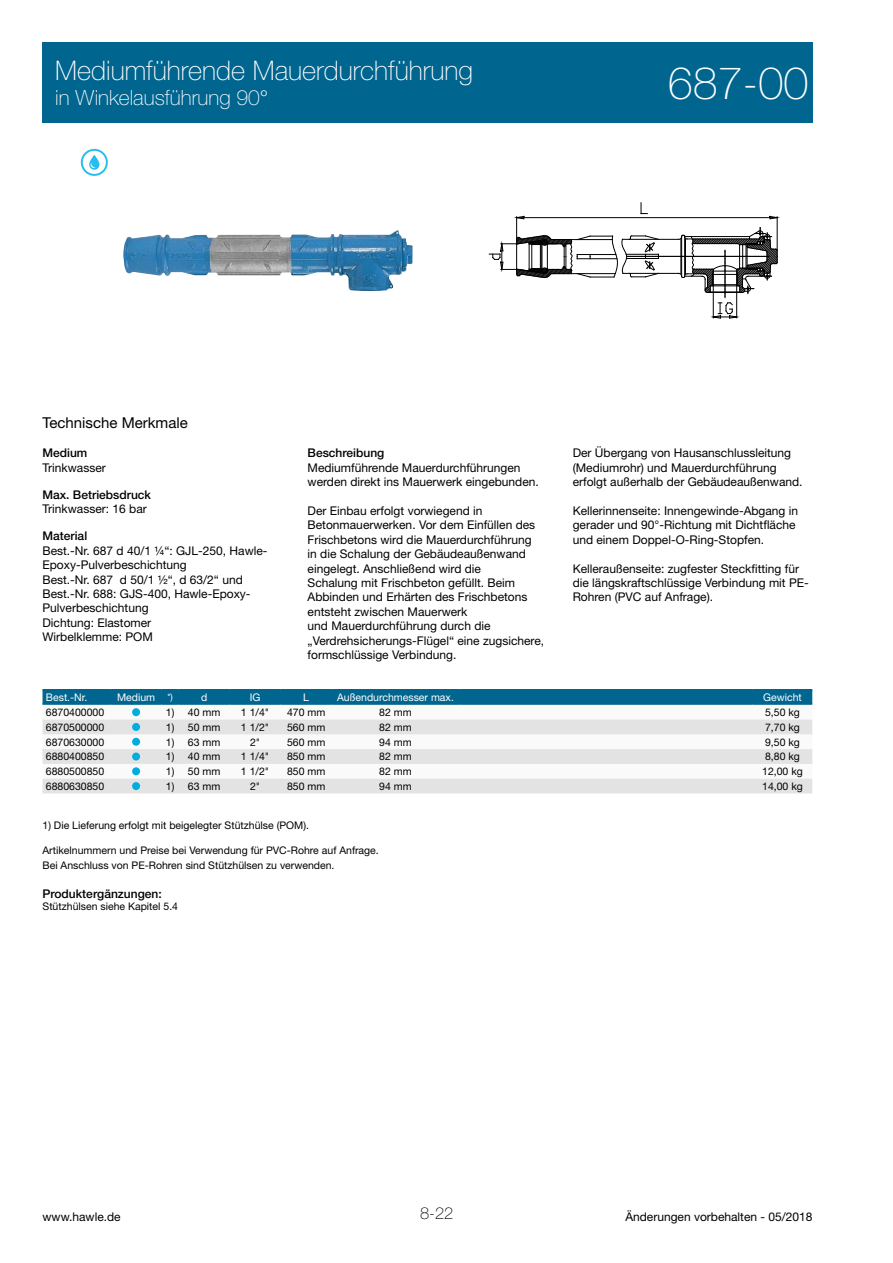
<style>
.page{position:relative;width:893px;height:1263px;background:#fff}
.page>*{position:absolute;margin:0;border:0;box-sizing:border-box;transform-origin:0 0}
.t1{font:100 45px "Helvetica Neue LT Pro";color:#fff}
.t2{font:100 27px "Helvetica Neue LT Pro";color:#fff}
.t3{font:100 21px "Helvetica Neue LT Pro";color:#fff}
.t4{font:100 16.5px "Helvetica Neue LT Pro";color:#000}
.t5{font:15px "Helvetica Neue LT Pro";color:#000}
.t6{font:12px/14.4px "Helvetica Neue LT Pro";color:#000}
.t7{font:500 12px "Helvetica Neue LT Pro";color:#000}
.t8{font:10.5px/14.4px "Helvetica Neue LT Pro";color:#000}
.t9{font:10.5px "Helvetica Neue LT Pro";color:#fff}
.s1{font-size:9px}
</style>
<div class="page">
<div style="left:81px;top:149px;width:27px;height:27px;border:2px solid #29bdef;border-radius:50%"></div>
<svg style="left:89px;top:155px;width:10px;height:15px"></svg>
<div style="left:43px;top:43px;width:769px;height:80px;background:#00658f"></div>
<svg style="left:43px;top:719px;width:769px;height:74px;fill:#e3e3e3"></svg>
<div style="left:43px;top:689px;width:769px;height:16px;background:#00658f"></div>
<hr style="left:753px;top:689px;width:59px;height:1px;background:#00658f">
<hr style="left:753px;top:703px;width:59px;height:2px;background:#00658f">
<div style="left:132px;top:708px;width:8px;height:8px;background:#00adde;border-radius:50%"></div>
<div style="left:132px;top:723px;width:8px;height:8px;background:#00adde;border-radius:50%"></div>
<div style="left:132px;top:738px;width:8px;height:8px;background:#00adde;border-radius:50%"></div>
<div style="left:132px;top:752px;width:8px;height:8px;background:#00adde;border-radius:50%"></div>
<div style="left:132px;top:767px;width:8px;height:8px;background:#00adde;border-radius:50%"></div>
<div style="left:132px;top:782px;width:8px;height:8px;background:#00adde;border-radius:50%"></div>
<svg style="left:489px;top:203px;width:290px;height:116px"></svg>
<img style="left:123px;top:230px;width:290px;height:61px">
<h2 class="t2" style="left:55px;top:54px;width:419px">Mediumführende Mauerdurchführung</h2>
<h3 class="t3" style="left:55px;top:85px;width:214px">in Winkelausführung 90°</h3>
<h1 class="t1" style="left:668px;top:56px;width:142px">687-00</h1>
<p class="t5" style="left:43px;top:413px;width:147px">Technische Merkmale</p>
<p class="t7" style="left:43px;top:446px;width:46px">Medium</p>
<p class="t6" style="left:43px;top:460px;width:65px">Trinkwasser</p>
<p class="t7" style="left:43px;top:487px;width:110px">Max. Betriebsdruck</p>
<p class="t6" style="left:43px;top:501px;width:106px">Trinkwasser: 16 bar</p>
<p class="t7" style="left:43px;top:529px;width:46px">Material</p>
<p class="t6" style="left:43px;top:543px;width:226px">Best.-Nr. 687 d 40/1 ¼“: GJL-250, Hawle-<br>Epoxy-Pulverbeschichtung<br>Best.-Nr. 687 d 50/1 ½“, d 63/2“ und<br>Best.-Nr. 688: GJS-400, Hawle-Epoxy-<br>Pulverbeschichtung<br>Dichtung: Elastomer<br>Wirbelklemme: POM</p>
<p class="t7" style="left:308px;top:446px;width:78px">Beschreibung</p>
<p class="t6" style="left:308px;top:460px;width:233px">Mediumführende Mauerdurchführungen werden direkt ins Mauerwerk eingebunden.</p>
<p class="t6" style="left:308px;top:503px;width:238px">Der Einbau erfolgt vorwiegend in Betonmauerwerken. Vor dem Einfüllen des Frischbetons wird die Mauerdurchführung<br>in die Schalung der Gebäudeaußenwand eingelegt. Anschließend wird die<br>Schalung mit Frischbeton gefüllt. Beim Abbinden und Erhärten des Frischbetons entsteht zwischen Mauerwerk<br>und Mauerdurchführung durch die „Verdrehsicherungs-Flügel“ eine zugsichere, formschlüssige Verbindung.</p>
<p class="t6" style="left:573px;top:445px;width:231px">Der Übergang von Hausanschlussleitung (Mediumrohr) und Mauerdurchführung erfolgt außerhalb der Gebäudeaußenwand.</p>
<p class="t6" style="left:573px;top:503px;width:227px">Kellerinnenseite: Innengewinde-Abgang in gerader und 90°-Richtung mit Dichtfläche und einem Doppel-O-Ring-Stopfen.</p>
<p class="t6" style="left:573px;top:561px;width:238px">Kelleraußenseite: zugfester Steckfitting für die längskraftschlüssige Verbindung mit PE-<br>Rohren (PVC auf Anfrage).</p>
<p class="t9" style="left:46px;top:690px;width:43px">Best.-Nr.</p>
<p class="t9" style="left:117px;top:690px;width:57px">Medium <span class="s1">*)</span></p>
<p class="t9" style="left:201px;top:690px;width:8px">d</p>
<p class="t9" style="left:250px;top:690px;width:12px">IG</p>
<p class="t9" style="left:303px;top:690px;width:7px">L</p>
<p class="t9" style="left:337px;top:690px;width:118px">Außendurchmesser max.</p>
<p class="t9" style="left:763px;top:690px;width:40px">Gewicht</p>
<p class="t8" style="left:46px;top:705px;width:60px">6870400000</p>
<p class="t8" style="left:166px;top:705px;width:56px">1) 40 mm</p>
<p class="t8" style="left:241px;top:705px;width:30px">1 1/4"</p>
<p class="t8" style="left:287px;top:705px;width:40px">470 mm</p>
<p class="t8" style="left:379px;top:705px;width:34px">82 mm</p>
<p class="t8" style="left:765px;top:705px;width:36px">5,50 kg</p>
<p class="t8" style="left:46px;top:719px;width:60px">6870500000</p>
<p class="t8" style="left:166px;top:719px;width:56px">1) 50 mm</p>
<p class="t8" style="left:241px;top:719px;width:30px">1 1/2"</p>
<p class="t8" style="left:287px;top:719px;width:40px">560 mm</p>
<p class="t8" style="left:379px;top:719px;width:34px">82 mm</p>
<p class="t8" style="left:765px;top:719px;width:36px">7,70 kg</p>
<p class="t8" style="left:46px;top:734px;width:60px">6870630000</p>
<p class="t8" style="left:166px;top:734px;width:56px">1) 63 mm</p>
<p class="t8" style="left:250px;top:734px;width:12px">2"</p>
<p class="t8" style="left:287px;top:734px;width:40px">560 mm</p>
<p class="t8" style="left:379px;top:734px;width:34px">94 mm</p>
<p class="t8" style="left:765px;top:734px;width:36px">9,50 kg</p>
<p class="t8" style="left:46px;top:749px;width:60px">6880400850</p>
<p class="t8" style="left:166px;top:749px;width:56px">1) 40 mm</p>
<p class="t8" style="left:241px;top:749px;width:30px">1 1/4"</p>
<p class="t8" style="left:287px;top:749px;width:40px">850 mm</p>
<p class="t8" style="left:379px;top:749px;width:34px">82 mm</p>
<p class="t8" style="left:765px;top:749px;width:36px">8,80 kg</p>
<p class="t8" style="left:46px;top:764px;width:60px">6880500850</p>
<p class="t8" style="left:166px;top:764px;width:56px">1) 50 mm</p>
<p class="t8" style="left:241px;top:764px;width:30px">1 1/2"</p>
<p class="t8" style="left:287px;top:764px;width:40px">850 mm</p>
<p class="t8" style="left:379px;top:764px;width:34px">82 mm</p>
<p class="t8" style="left:762px;top:764px;width:42px">12,00 kg</p>
<p class="t8" style="left:46px;top:779px;width:60px">6880630850</p>
<p class="t8" style="left:166px;top:779px;width:56px">1) 63 mm</p>
<p class="t8" style="left:250px;top:779px;width:12px">2"</p>
<p class="t8" style="left:287px;top:779px;width:40px">850 mm</p>
<p class="t8" style="left:379px;top:779px;width:34px">94 mm</p>
<p class="t8" style="left:762px;top:779px;width:42px">14,00 kg</p>
<p class="t8" style="left:43px;top:818px;width:268px">1) Die Lieferung erfolgt mit beigelegter Stützhülse (POM).</p>
<p class="t8" style="left:43px;top:843px;width:338px">Artikelnummern und Preise bei Verwendung für PVC-Rohre auf Anfrage.<br>Bei Anschluss von PE-Rohren sind Stützhülsen zu verwenden.</p>
<p class="t7" style="left:43px;top:886px;width:121px">Produktergänzungen:</p>
<p class="t8" style="left:43px;top:899px;width:137px">Stützhülsen siehe Kapitel 5.4</p>
<p class="t6" style="left:43px;top:1209px;width:80px">www.hawle.de</p>
<h3 class="t4" style="left:420px;top:1203px;width:35px">8-22</h3>
<p class="t6" style="left:625px;top:1209px;width:189px">Änderungen vorbehalten - 05/2018</p>
</div>
